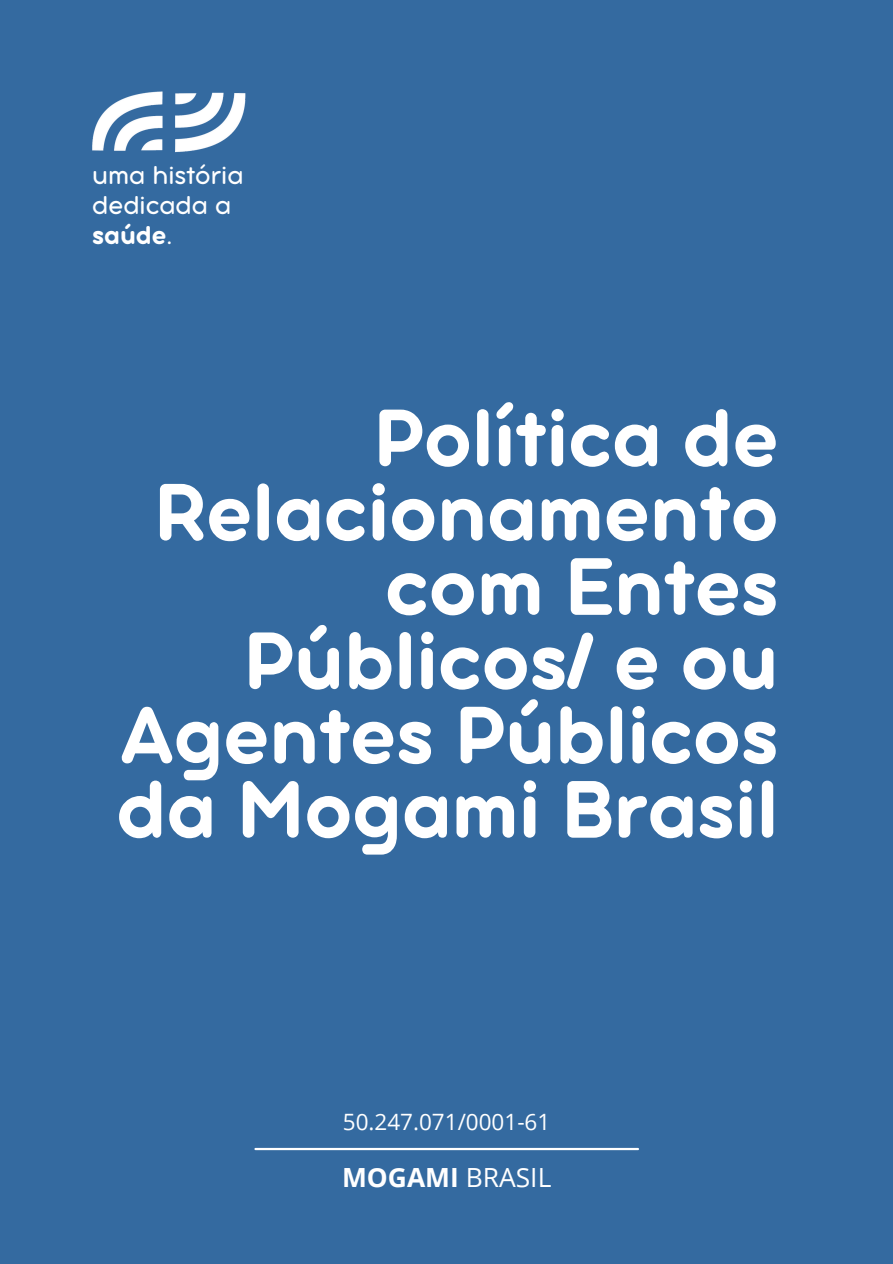
<style>
.page{position:relative;width:893px;height:1264px;background:#fff}
.page>*{position:absolute;margin:0;border:0;box-sizing:border-box;transform-origin:0 0}
.t1{font:88.5px/74.2px "Aristotelica Pro Tx Bld";letter-spacing:-.005em;color:#fff;text-align:right}
.t2{font:27.9px/30.3px "Aristotelica Pro Tx";color:#fff}
.t3{font:700 26.4px "Open Sans";color:#fff}
.t4{font:22.5px "Open Sans";color:#fff}
.s1{font-family:"Aristotelica Pro Tx Bld"}
.s2{font-weight:400}
</style>
<div class="page">
<div style="left:0;top:0;width:892px;height:1263px;background:#346aa0"></div>
<img style="left:92px;top:91px;width:154px;height:62px">
<hr style="left:255px;top:1147px;width:383px;height:3px;background:#fff">
<h1 class="t2" style="left:92px;top:162px;width:153px">uma história dedicada a <span class="s1">saúde</span>.</h1>
<h3 class="t1" style="left:116px;top:408px;width:664px">Política de<br>Relacionamento com Entes<br>Públicos/ e ou<br>Agentes Públicos da Mogami Brasil</h3>
<h2 class="t4" style="left:343px;top:1105px;width:209px">50.247.071/0001-61</h2>
<p class="t3" style="left:342px;top:1158px;width:211px">MOGAMI <span class="s2">BRASIL</span></p>
</div>
